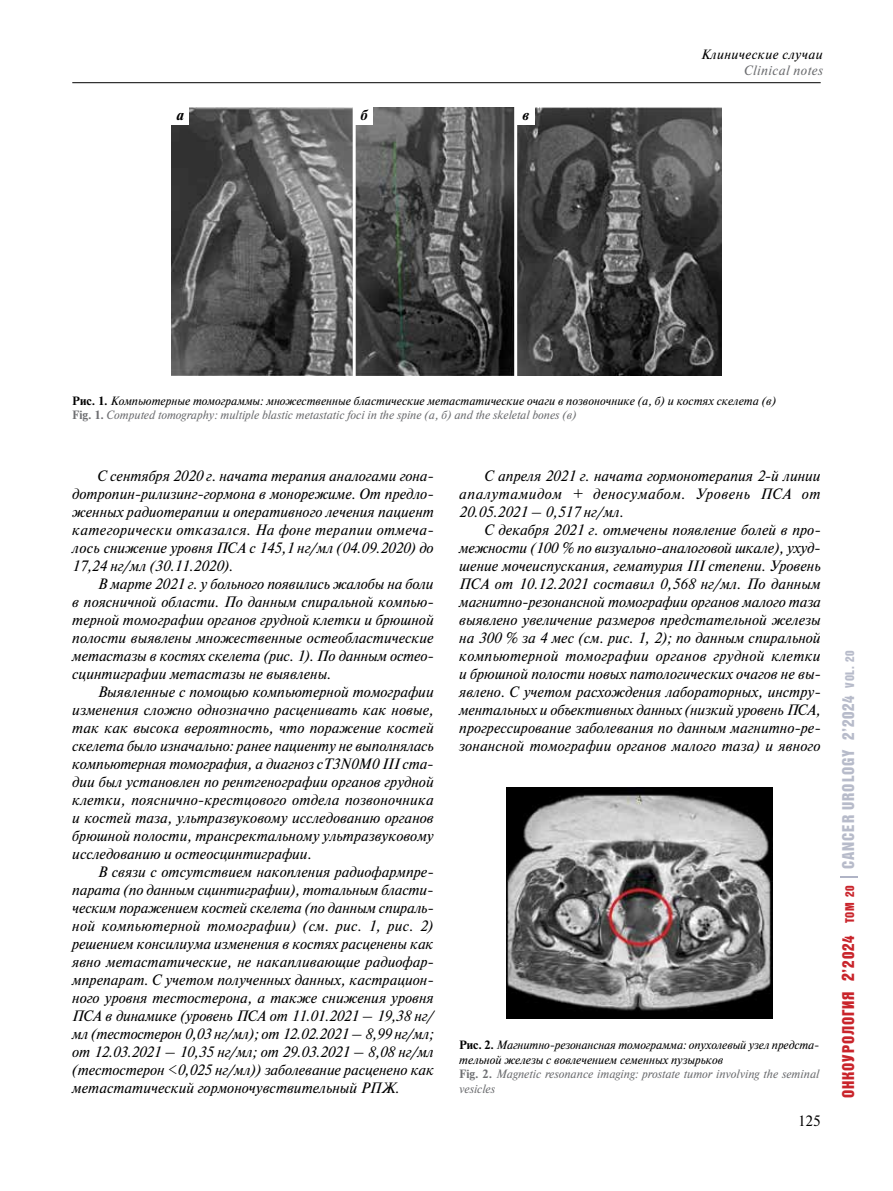
<style>
.page{position:relative;width:893px;height:1191px;background:#fff}
.page>*{position:absolute;margin:0;border:0;box-sizing:border-box;transform-origin:0 0}
.t1{font:16.5px "Bastion Kontrast Alt C";letter-spacing:.05em;color:#b7bbca}
.t2{font:italic 15px/18px "Newton C";color:#000;text-align:justify}
.t3{font:15px "Newton C";color:#000}
.t4{font:italic 700 15px "Newton C";color:#000}
.t5{font:italic 13.5px "Newton C";letter-spacing:.03em;color:#000}
.t6{font:italic 13.5px "Newton C";letter-spacing:.03em;color:#6d6e71}
.t7{font:italic 12px/14.4px "Newton C";color:#000}
.s1{font-weight:700;font-style:normal}
.s2{font-weight:700;font-style:normal;color:#6d6e71}
.s3{color:#6d6e71}
.s4{color:#c9242b}
.s5{font-size:17.1px;color:#c9242b}
.s6{font-size:12.3px;color:#c9242b}
.s7{font-size:12.3px}
</style>
<div class="page">
<hr style="left:72px;top:82px;width:749px;height:1px;background:#000">
<svg style="left:840px;top:876px;width:18px;height:1px"></svg>
<img style="left:172px;top:108px;width:549px;height:267px">
<hr style="left:353px;top:103px;width:3px;height:275px;background:#fff">
<hr style="left:514px;top:103px;width:3px;height:275px;background:#fff">
<div style="left:172px;top:108px;width:17px;height:17px;background:#fff"></div>
<div style="left:356px;top:108px;width:17px;height:17px;background:#fff"></div>
<div style="left:517px;top:108px;width:17px;height:17px;background:#fff"></div>
<img style="left:506px;top:787px;width:266px;height:231px">
<p class="t4" style="left:176px;top:106px;width:9px">а</p>
<p class="t4" style="left:361px;top:106px;width:9px">б</p>
<p class="t4" style="left:522px;top:106px;width:8px">в</p>
<p class="t5" style="left:701px;top:47px;width:123px">Клинические случаи</p>
<p class="t6" style="left:744px;top:63px;width:80px">Clinical notes</p>
<p class="t7" style="left:72px;top:394px;width:705px"><span class="s1">Рис. 1.</span> Компьютерные томограммы: множественные бластические метастатические очаги в позвоночнике (а, б) и костях скелета (в)<br><span class="s2">Fig. 1.</span> <span class="s3">Computed tomography: multiple blastic metastatic foci in the spine (а, б) and the skeletal bones (в)</span></p>
<p class="t2" style="left:72px;top:467px;width:363px;text-indent:26px">С сентября 2020 г. начата терапия аналогами гона&shy;дотропин-рилизинг-гормона в монорежиме. От предло&shy;женных радиотерапии и оперативного лечения пациент категорически отказался. На фоне терапии отмеча&shy;лось снижение уровня ПСА с 145,1 нг/мл (04.09.2020) до 17,24 нг/мл (30.11.2020).</p>
<p class="t2" style="left:72px;top:575px;width:363px;text-align:left;text-indent:26px">В марте 2021 г. у больного появились жалобы на боли в поясничной области. По данным спиральной компью&shy;терной томографии органов грудной клетки и брюшной полости выявлены множественные остеобластические метастазы в костях скелета (рис. 1). По данным остео&shy;сцинтиграфии метастазы не выявлены.</p>
<p class="t2" style="left:72px;top:683px;width:363px;text-indent:26px">Выявленные с помощью компьютерной томографии изменения сложно однозначно расценивать как новые, так как высока вероятность, что поражение костей скелета было изначально: ранее пациенту не выполнялась компьютерная томография, а диагноз cT3N0M0 III ста&shy;дии был установлен по рентгенографии органов грудной клетки, пояснично-крестцового отдела позвоночника и костей таза, ультразвуковому исследованию органов брюшной полости, трансректальному ультразвуковому исследованию и остеосцинтиграфии.</p>
<p class="t2" style="left:72px;top:863px;width:363px;text-indent:26px">В связи с отсутствием накопления радиофармпре&shy;парата (по данным сцинтиграфии), тотальным бласти&shy;ческим поражением костей скелета (по данным спираль&shy;ной компьютерной томографии) (см. рис. 1, рис. 2) решением консилиума изменения в костях расценены как явно метастатические, не накапливающие радиофар&shy;мпрепарат. С учетом полученных данных, кастрацион&shy;ного уровня тестостерона, а также снижения уровня ПСА в динамике (уровень ПСА от 11.01.2021 – 19,38 нг/ мл (тестостерон 0,03 нг/мл); от 12.02.2021 – 8,99 нг/мл; от 12.03.2021 – 10,35 нг/мл; от 29.03.2021 – 8,08 нг/мл (тестостерон &lt;0,025 нг/мл)) заболевание расценено как метастатический гормоночувствительный РПЖ.</p>
<p class="t2" style="left:459px;top:467px;width:363px;text-indent:26px">С апреля 2021 г. начата гормонотерапия 2-й линии апалутамидом + деносумабом. Уровень ПСА от 20.05.2021 – 0,517 нг/мл.</p>
<p class="t2" style="left:459px;top:521px;width:363px;text-indent:26px">С декабря 2021 г. отмечены появление болей в про&shy;межности (100 % по визуально-аналоговой шкале), ухуд&shy;шение мочеиспускания, гематурия III степени. Уровень ПСА от 10.12.2021 составил 0,568 нг/мл. По данным магнитно-резонансной томографии органов малого таза выявлено увеличение размеров предстательной железы на 300 % за 4 мес (см. рис. 1, 2); по данным спиральной компьютерной томографии органов грудной клетки и брюшной полости новых патологических очагов не вы&shy;явлено. С учетом расхождения лабораторных, инстру&shy;ментальных и объективных данных (низкий уровень ПСА, прогрессирование заболевания по данным магнитно-ре&shy;зонансной томографии органов малого таза) и явного</p>
<p class="t7" style="left:459px;top:1038px;width:362px"><span class="s1">Рис. 2.</span> Магнитно-резонансная томограмма: опухолевый узел предста&shy;тельной железы с вовлечением семенных пузырьков<br><span class="s2">Fig. 2.</span> <span class="s3">Magnetic resonance imaging: prostate tumor involving the seminal vesicles</span></p>
<p class="t3" style="left:798px;top:1113px;width:24px">125</p>
<p class="t1" style="left:840px;top:1097px;width:448px;rotate:-90deg"><span class="s4">ОНКОУРОЛОГИЯ</span> <span class="s5">2</span><span class="s4">’2024</span> <span class="s6">ТОМ 20</span> CANCER UROLOGY 2’2024 <span class="s7">VOL. 20</span></p>
</div>
